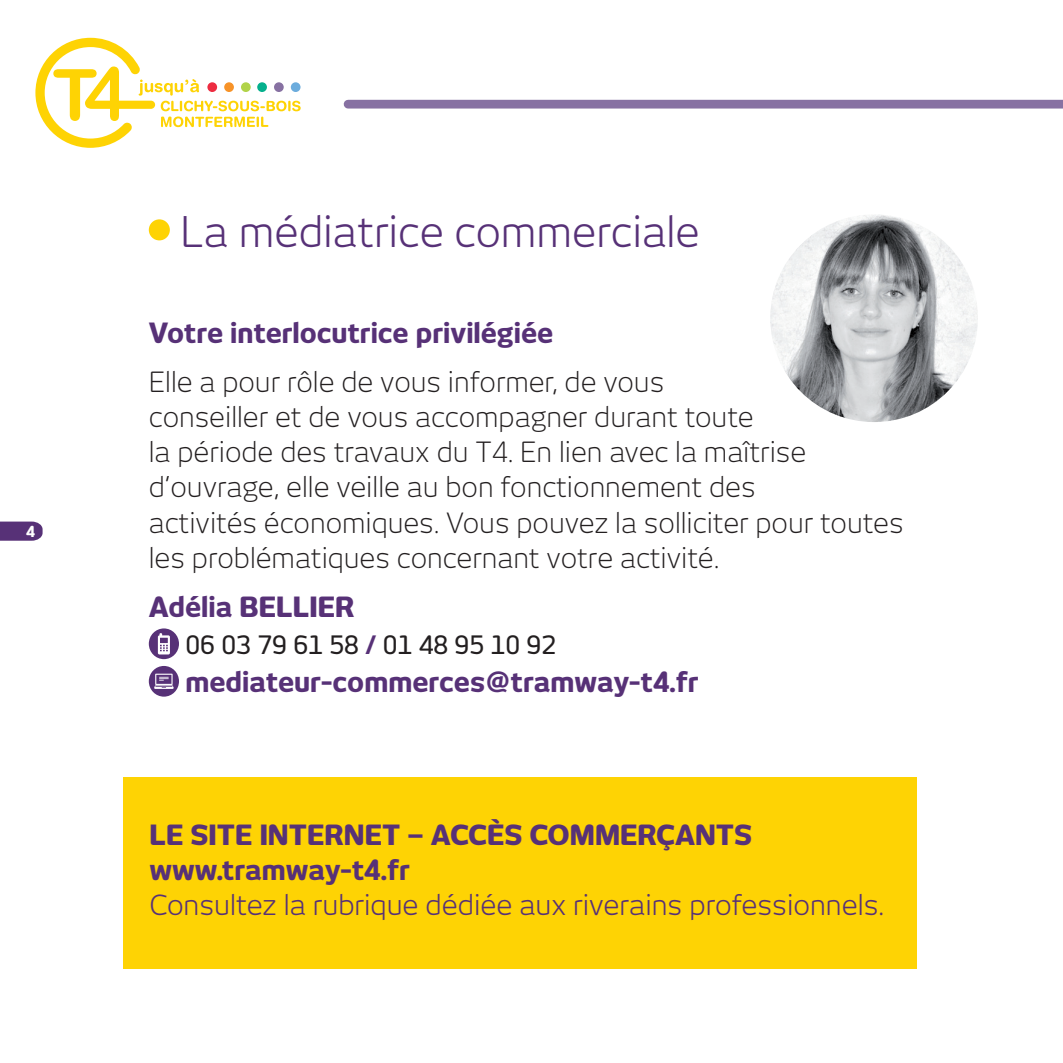
<style>
.page{position:relative;width:1063px;height:1063px;background:#fff}
.page>*{position:absolute;margin:0;border:0;box-sizing:border-box;transform-origin:0 0}
.t1{font:41.5px "New June";color:#573177}
.t2{font:300 27.5px/35px "New June";color:#231f20}
.t3{font:800 27.5px/35px "New June";color:#573177}
.t4{font:27.5px "New June";color:#573177}
.t5{font:500 25px "New June";color:#231f20}
.t6{font:800 15px "New June";color:#fff}
.s1{font-weight:800;color:#573177}
</style>
<div class="page">
<div style="left:149px;top:628px;width:30px;height:31px;background:#573177;border-radius:50%"></div>
<svg style="left:158px;top:633px;width:12px;height:21px"></svg>
<div style="left:149px;top:666px;width:30px;height:31px;background:#573177;border-radius:50%"></div>
<svg style="left:154px;top:674px;width:20px;height:15px"></svg>
<svg style="left:0;top:522px;width:43px;height:19px"></svg>
<div style="left:149px;top:219px;width:21px;height:21px;background:#fed304;border-radius:50%"></div>
<img style="left:770px;top:214px;width:208px;height:208px;border-radius:104px">
<div style="left:123px;top:778px;width:794px;height:191px;background:#fed304"></div>
<svg style="left:35px;top:38px;width:266px;height:110px"></svg>
<div style="left:348px;top:100px;width:715px;height:9px;background:#8771a2"></div>
<p class="t6" style="left:26px;top:523px;width:10px">4</p>
<h1 class="t1" style="left:180px;top:207px;width:521px">La médiatrice commerciale</h1>
<p class="t3" style="left:149px;top:315px;width:406px">Votre interlocutrice privilégiée</p>
<p class="t2" style="left:149px;top:365px;width:756px">Elle a pour rôle de vous informer, de vous<br>conseiller et de vous accompagner durant toute<br>la période des travaux du T4. En lien avec la maîtrise d’ouvrage, elle veille au bon fonctionnement des<br>activités économiques. Vous pouvez la solliciter pour toutes les problématiques concernant votre activité.</p>
<p class="t3" style="left:149px;top:589px;width:207px">Adélia BELLIER</p>
<p class="t5" style="left:185px;top:630px;width:372px">06 03 79 61 58 <span class="s1">/</span> 01 48 95 10 92</p>
<p class="t3" style="left:185px;top:664px;width:515px">mediateur-commerces@tramway-t4.fr</p>
<p class="t3" style="left:149px;top:817px;width:604px">LE SITE INTERNET – ACCÈS COMMERÇANTS www.tramway-t4.fr</p>
<p class="t4" style="left:149px;top:889px;width:736px">Consultez la rubrique dédiée aux riverains professionnels.</p>
</div>
